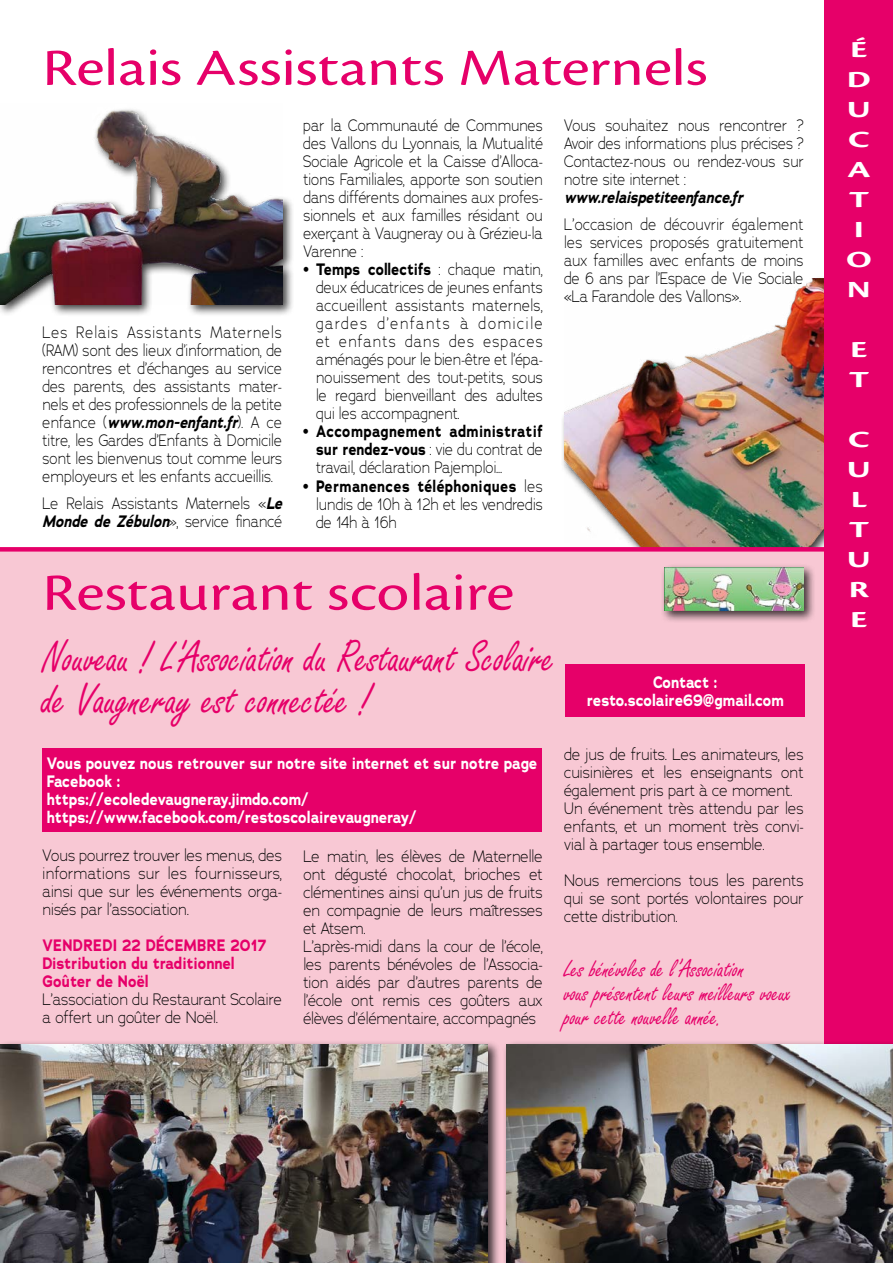
<style>
.page{position:relative;width:893px;height:1263px;background:#fff}
.page>*{position:absolute;margin:0;border:0;box-sizing:border-box;transform-origin:0 0}
.t1{font:54px "Cronos Pro";color:#e60069;scale:1.2 1}
.t2{font:48px/42px "Freestyle Script";color:#e60069;scale:.88 1}
.t3{font:27px/24px "Freestyle Script";color:#e60069;scale:.88 1}
.t4{font:700 24px/30px "Cronos Pro";color:#fff;scale:1.5 1}
.t5{font:300 16.5px/18px "Adrianna";color:#000;text-align:justify;scale:.85 1}
.t6{font:300 16.5px/18px "Adrianna";color:#000;scale:.88 1}
.t7{font:700 16.5px/18px "Adrianna";color:#fff;text-align:center;scale:.88 1}
.t8{font:700 16.5px/18px "Adrianna";color:#e60069;scale:.88 1}
.t9{font:italic 700 16.5px "Adrianna";color:#000;scale:.85 1}
.s1{font-weight:700;font-style:italic}
.s2{font-weight:700}
</style>
<div class="page">
<img style="left:564px;top:279px;width:261px;height:268px">
<div style="left:0;top:549px;width:893px;height:714px;background:#f8c8d4"></div>
<div style="left:660px;top:563px;width:156px;height:60px;background:#000;opacity:.75"></div>
<img style="left:664px;top:568px;width:140px;height:43px">
<div style="left:566px;top:664px;width:239px;height:53px;background:#e60069"></div>
<div style="left:43px;top:748px;width:499px;height:84px;background:#e60069"></div>
<div style="left:0;top:547px;width:893px;height:5px;background:#e60069"></div>
<div style="left:0;top:107px;width:295px;height:210px;background:#000;opacity:.75"></div>
<img style="left:0;top:107px;width:282px;height:197px">
<div style="left:825px;top:0;width:68px;height:1263px;background:#e60069"></div>
<div style="left:0;top:1040px;width:500px;height:223px;background:#000;opacity:.75"></div>
<img style="left:0;top:1044px;width:488px;height:219px">
<div style="left:502px;top:1040px;width:391px;height:223px;background:#000;opacity:.75"></div>
<img style="left:506px;top:1044px;width:387px;height:219px">
<h1 class="t1" style="left:43px;top:37px;width:556px">Relais Assistants Maternels</h1>
<p class="t5" style="left:43px;top:323px;width:283px">Les Relais Assistants Maternels (RAM) sont des lieux d’information, de rencontres et d’échanges au service des parents, des assistants mater&shy;nels et des professionnels de la petite enfance (<span class="s1">www.mon-enfant.fr</span>). A ce titre, les Gardes d’Enfants à Domicile sont les bienvenus tout comme leurs employeurs et les enfants accueillis.</p>
<p class="t5" style="left:43px;top:494px;width:283px">Le Relais Assistants Maternels «<span class="s1">Le<br>Monde de Zébulon</span>», service financé</p>
<p class="t5" style="left:303px;top:116px;width:283px">par la Communauté de Communes des Vallons du Lyonnais, la Mutualité Sociale Agricole et la Caisse d’Alloca&shy;tions Familiales, apporte son soutien dans différents domaines aux profes&shy;sionnels et aux familles résidant ou exerçant à Vaugneray ou à Grézieu-la Varenne :</p>
<p class="t5" style="left:316px;top:260px;width:268px;text-indent:-13px"><span class="s2">• Temps collectifs</span> : chaque matin, deux éducatrices de jeunes enfants accueillent assistants maternels, gardes d’enfants à domicile et enfants dans des espaces aménagés pour le bien-être et l’épa&shy;nouissement des tout-petits, sous le regard bienveillant des adultes qui les accompagnent.</p>
<p class="t5" style="left:316px;top:422px;width:268px;text-indent:-13px"><span class="s2">• Accompagnement administratif sur rendez-vous</span> : vie du contrat de travail, déclaration Pajemploi…</p>
<p class="t5" style="left:316px;top:476px;width:268px;text-indent:-13px"><span class="s2">• Permanences téléphoniques</span> les lundis de 10h à 12h et les vendredis de 14h à 16h</p>
<p class="t5" style="left:564px;top:116px;width:283px">Vous souhaitez nous rencontrer ?<br>Avoir des informations plus précises ?<br>Contactez-nous ou rendez-vous sur notre site internet :</p>
<p class="t9" style="left:564px;top:187px;width:212px">www.relaispetiteenfance.fr</p>
<p class="t5" style="left:564px;top:215px;width:283px">L’occasion de découvrir également les services proposés gratuitement aux familles avec enfants de moins de 6 ans par l’Espace de Vie Sociale «La Farandole des Vallons».</p>
<h1 class="t1" style="left:43px;top:562px;width:395px">Restaurant scolaire</h1>
<h2 class="t2" style="left:43px;top:638px;width:583px">Nouveau ! L'Association du Restaurant Scolaire de Vaugneray est connectée !</h2>
<p class="t7" style="left:587px;top:673px;width:225px">Contact : resto.scolaire69@gmail.com</p>
<p class="t7" style="left:47px;top:754px;width:559px;text-align:left">Vous pouvez nous retrouver sur notre site internet et sur notre page Facebook :<br>https://ecoledevaugneray.jimdo.com/ https://www.facebook.com/restoscolairevaugneray/</p>
<p class="t6" style="left:43px;top:846px;width:274px;text-align:justify">Vous pourrez trouver les menus, des informations sur les fournisseurs, ainsi que sur les événements orga&shy;nisés par l’association.</p>
<p class="t8" style="left:43px;top:936px;width:256px">VENDREDI 22 DÉCEMBRE 2017<br>Distribution du traditionnel<br>Goûter de Noël</p>
<p class="t6" style="left:43px;top:990px;width:274px">L’association du Restaurant Scolaire a offert un goûter de Noël.</p>
<p class="t6" style="left:303px;top:847px;width:274px">Le matin, les élèves de Maternelle ont dégusté chocolat, brioches et clémentines ainsi qu’un jus de fruits en compagnie de leurs maîtresses et Atsem.<br>L’après-midi dans la cour de l’école, les parents bénévoles de l’Associa&shy;tion aidés par d’autres parents de l’école ont remis ces goûters aux élèves d’élémentaire, accompagnés</p>
<p class="t6" style="left:564px;top:745px;width:274px">de jus de fruits. Les animateurs, les cuisinières et les enseignants ont également pris part à ce moment.<br>Un événement très attendu par les enfants, et un moment très convi&shy;vial à partager tous ensemble.</p>
<p class="t6" style="left:564px;top:871px;width:274px;text-align:justify">Nous remercions tous les parents qui se sont portés volontaires pour cette distribution.</p>
<h3 class="t3" style="left:564px;top:958px;width:260px">Les bénévoles de l’Association<br>vous présentent leurs meilleurs voeux pour cette nouvelle année.</h3>
<h3 class="t4" style="left:846px;top:35px;width:19px;text-align:center">É<br>D<br>U<br>C<br>A<br>T<br>I<br>O<br>N</h3>
<h3 class="t4" style="left:849px;top:335px;width:15px">E<br>T</h3>
<h3 class="t4" style="left:847px;top:425px;width:18px">C<br>U<br>L<br>T<br>U<br>R<br>E</h3>
</div>
